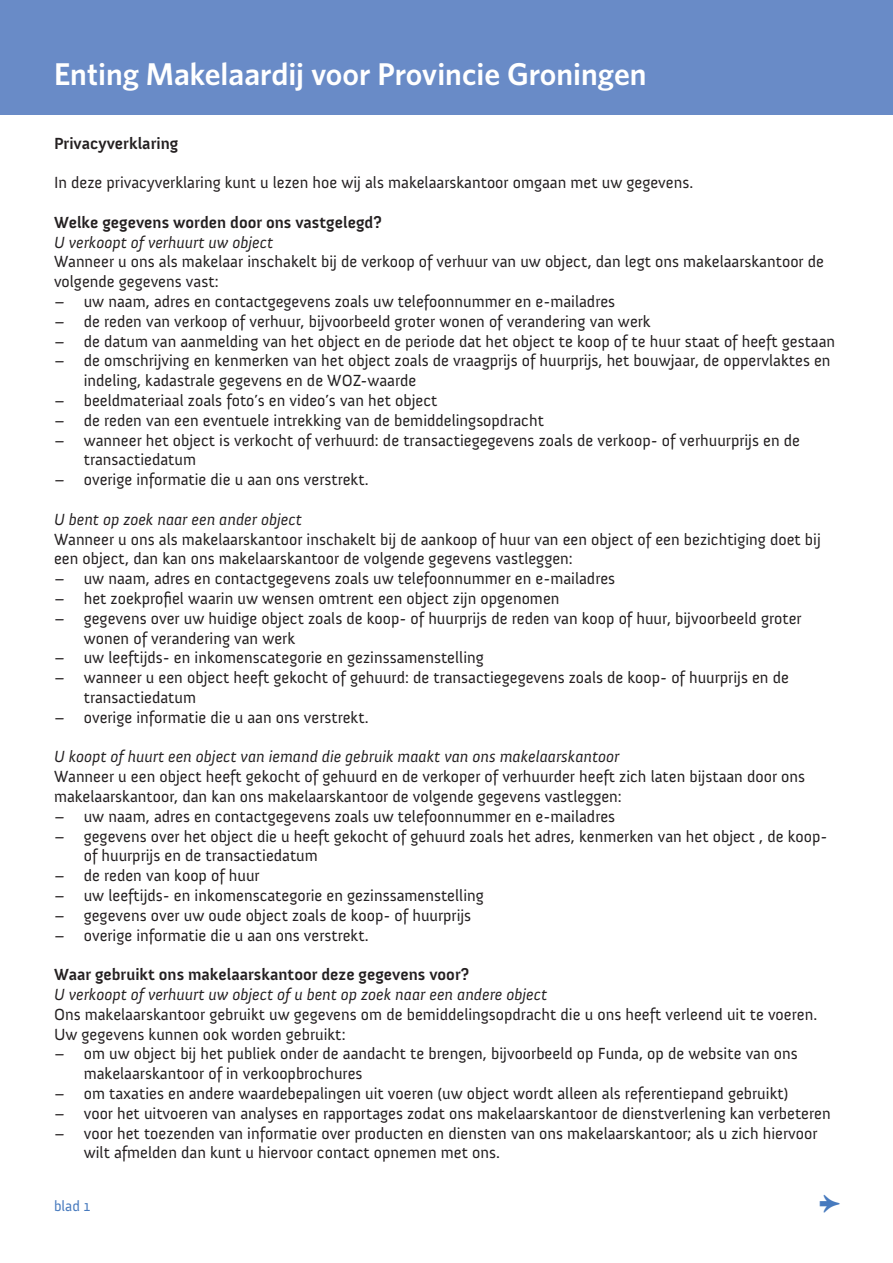
<style>
.page{position:relative;width:893px;height:1263px;background:#fff}
.page>*{position:absolute;margin:0;border:0;box-sizing:border-box;transform-origin:0 0}
.t1{font:600 31.5px "Whitney";color:#fff}
.t2{font:16.5px/19.8px "Anivers";color:#231f20}
.t3{font:italic 16.5px "Anivers";color:#231f20}
.t4{font:700 16.5px "Anivers";color:#231f20}
.t5{font:15px "Anivers";color:#477abe}
</style>
<div class="page">
<div style="left:0;top:0;width:893px;height:115px;background:#698bc7"></div>
<h1 class="t1" style="left:54px;top:55px;width:594px">Enting Makelaardij voor Provincie Groningen</h1>
<p class="t4" style="left:54px;top:134px;width:126px">Privacyverklaring</p>
<p class="t2" style="left:54px;top:173px;width:641px">In deze privacyverklaring kunt u lezen hoe wij als makelaarskantoor omgaan met uw gegevens.</p>
<p class="t4" style="left:54px;top:213px;width:329px">Welke gegevens worden door ons vastgelegd?</p>
<p class="t3" style="left:54px;top:233px;width:221px">U verkoopt of verhuurt uw object</p>
<p class="t2" style="left:54px;top:252px;width:772px">Wanneer u ons als makelaar inschakelt bij de verkoop of verhuur van uw object, dan legt ons makelaarskantoor de volgende gegevens vast:</p>
<p class="t2" style="left:54px;top:292px;width:563px">– uw naam, adres en contactgegevens zoals uw telefoonnummer en e-mailadres</p>
<p class="t2" style="left:54px;top:311px;width:598px">– de reden van verkoop of verhuur, bijvoorbeeld groter wonen of verandering van werk</p>
<p class="t2" style="left:54px;top:331px;width:783px">– de datum van aanmelding van het object en de periode dat het object te koop of te huur staat of heeft gestaan</p>
<p class="t2" style="left:84px;top:351px;width:748px;text-indent:-30px">– de omschrijving en kenmerken van het object zoals de vraagprijs of huurprijs, het bouwjaar, de oppervlaktes en indeling, kadastrale gegevens en de WOZ-waarde</p>
<p class="t2" style="left:54px;top:391px;width:385px">– beeldmateriaal zoals foto’s en video’s van het object</p>
<p class="t2" style="left:54px;top:410px;width:491px">– de reden van een eventuele intrekking van de bemiddelingsopdracht</p>
<p class="t2" style="left:84px;top:430px;width:718px;text-indent:-30px">– wanneer het object is verkocht of verhuurd: de transactiegegevens zoals de verkoop- of verhuurprijs en de transactiedatum</p>
<p class="t2" style="left:54px;top:470px;width:316px">– overige informatie die u aan ons verstrekt.</p>
<p class="t3" style="left:54px;top:510px;width:249px">U bent op zoek naar een ander object</p>
<p class="t2" style="left:54px;top:529px;width:768px">Wanneer u ons als makelaarskantoor inschakelt bij de aankoop of huur van een object of een bezichtiging doet bij een object, dan kan ons makelaarskantoor de volgende gegevens vastleggen:</p>
<p class="t2" style="left:54px;top:569px;width:563px">– uw naam, adres en contactgegevens zoals uw telefoonnummer en e-mailadres</p>
<p class="t2" style="left:54px;top:589px;width:507px">– het zoekprofiel waarin uw wensen omtrent een object zijn opgenomen</p>
<p class="t2" style="left:84px;top:608px;width:719px;text-indent:-30px">– gegevens over uw huidige object zoals de koop- of huurprijs de reden van koop of huur, bijvoorbeeld groter wonen of verandering van werk</p>
<p class="t2" style="left:54px;top:648px;width:431px">– uw leeftijds- en inkomenscategorie en gezinssamenstelling</p>
<p class="t2" style="left:84px;top:668px;width:707px;text-indent:-30px">– wanneer u een object heeft gekocht of gehuurd: de transactiegegevens zoals de koop- of huurprijs en de transactiedatum</p>
<p class="t2" style="left:54px;top:707px;width:316px">– overige informatie die u aan ons verstrekt.</p>
<p class="t3" style="left:54px;top:748px;width:567px">U koopt of huurt een object van iemand die gebruik maakt van ons makelaarskantoor</p>
<p class="t2" style="left:54px;top:767px;width:753px">Wanneer u een object heeft gekocht of gehuurd en de verkoper of verhuurder heeft zich laten bijstaan door ons makelaarskantoor, dan kan ons makelaarskantoor de volgende gegevens vastleggen:</p>
<p class="t2" style="left:54px;top:806px;width:563px">– uw naam, adres en contactgegevens zoals uw telefoonnummer en e-mailadres</p>
<p class="t2" style="left:84px;top:826px;width:745px;text-indent:-30px">– gegevens over het object die u heeft gekocht of gehuurd zoals het adres, kenmerken van het object , de koop&shy;of huurprijs en de transactiedatum</p>
<p class="t2" style="left:54px;top:866px;width:207px">– de reden van koop of huur</p>
<p class="t2" style="left:54px;top:886px;width:431px">– uw leeftijds- en inkomenscategorie en gezinssamenstelling</p>
<p class="t2" style="left:54px;top:905px;width:419px">– gegevens over uw oude object zoals de koop- of huurprijs</p>
<p class="t2" style="left:54px;top:925px;width:316px">– overige informatie die u aan ons verstrekt.</p>
<p class="t4" style="left:54px;top:966px;width:417px">Waar gebruikt ons makelaarskantoor deze gegevens voor?</p>
<p class="t3" style="left:54px;top:985px;width:495px">U verkoopt of verhuurt uw object of u bent op zoek naar een andere object</p>
<p class="t2" style="left:54px;top:1004px;width:765px">Ons makelaarskantoor gebruikt uw gegevens om de bemiddelingsopdracht die u ons heeft verleend uit te voeren.<br>Uw gegevens kunnen ook worden gebruikt:</p>
<p class="t2" style="left:84px;top:1044px;width:715px;text-indent:-30px">– om uw object bij het publiek onder de aandacht te brengen, bijvoorbeeld op Funda, op de website van ons makelaarskantoor of in verkoopbrochures</p>
<p class="t2" style="left:54px;top:1084px;width:736px">– om taxaties en andere waardebepalingen uit voeren (uw object wordt alleen als referentiepand gebruikt)</p>
<p class="t2" style="left:54px;top:1103px;width:778px">– voor het uitvoeren van analyses en rapportages zodat ons makelaarskantoor de dienstverlening kan verbeteren</p>
<p class="t2" style="left:84px;top:1123px;width:735px;text-indent:-30px">– voor het toezenden van informatie over producten en diensten van ons makelaarskantoor; als u zich hiervoor wilt afmelden dan kunt u hiervoor contact opnemen met ons.</p>
<p class="t5" style="left:54px;top:1197px;width:38px">blad 1</p>
</div>
